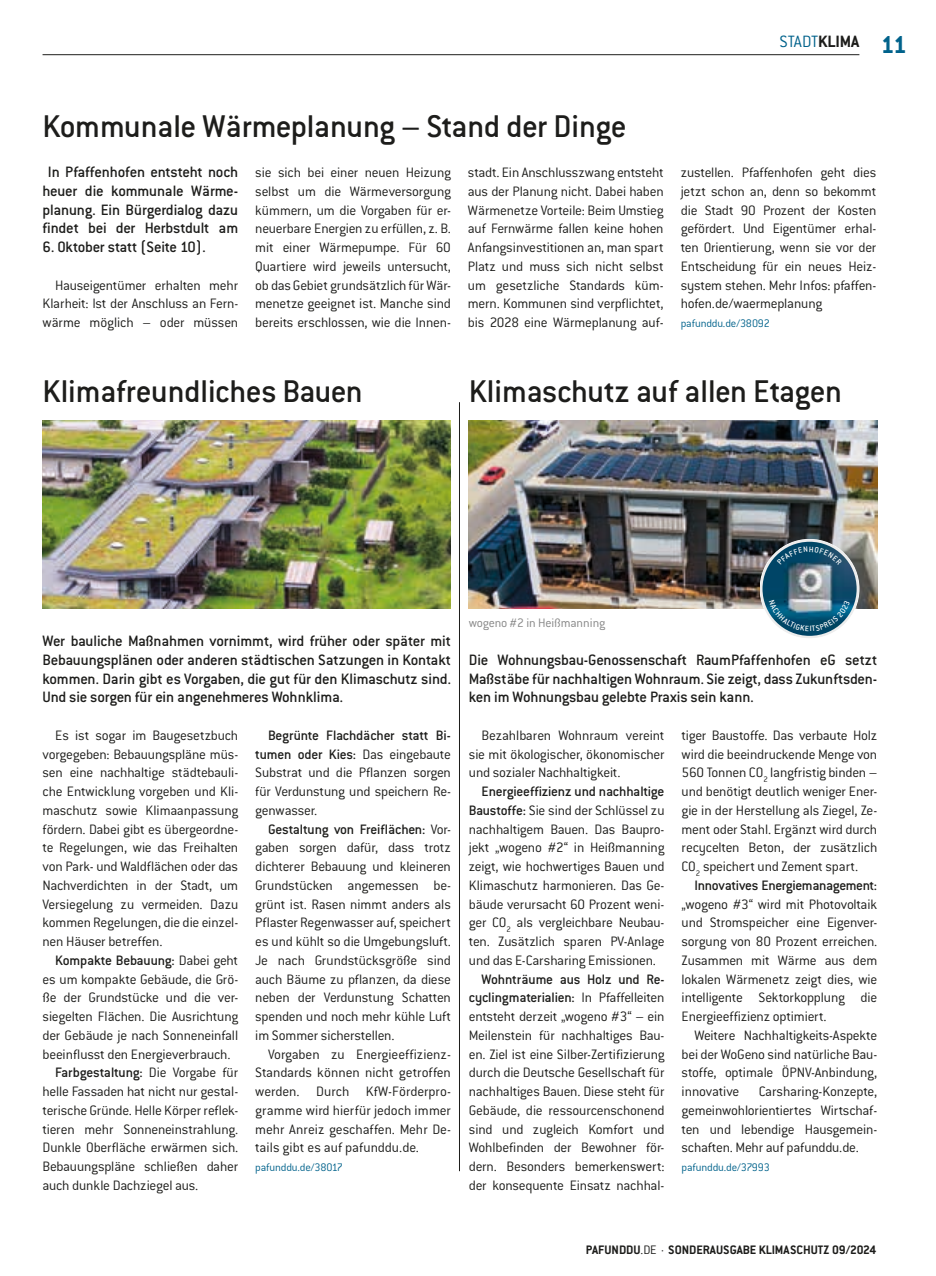
<style>
.page{position:relative;width:936px;height:1276px;background:#fff}
.page>*{position:absolute;margin:0;border:0;box-sizing:border-box;transform-origin:0 0}
.t1{font:500 34.5px "Conduit ITC Std";letter-spacing:-.015em;color:#1d1d1b}
.t2{font:700 27px "Conduit ITC Std";color:#00628b}
.t3{font:300 18px "Conduit ITC Std";letter-spacing:-.015em;color:#00628b}
.t4{font:500 16.5px/18.8px "Conduit ITC Std";letter-spacing:-.015em;color:#1d1d1b;text-align:justify}
.t5{font:300 15px/18.8px "Conduit ITC Std";letter-spacing:-.015em;color:#1d1d1b;text-align:justify}
.t6{font:500 15px "Conduit ITC Std";letter-spacing:-.02em;color:#1d1d1b}
.t7{font:700 13.5px "Conduit ITC Std";color:#1d1d1b}
.t8{font:300 13.5px "Conduit ITC Std";letter-spacing:-.015em;color:#878787}
.t9{font:300 12px "Conduit ITC Std";letter-spacing:-.015em;color:#00628b}
.s1{font-weight:700;color:#1d1d1b}
.s2{font-weight:300}
.s3{font-weight:500}
</style>
<div class="page">
<hr style="left:43px;top:54px;width:816px;height:1px;background:#1d1d1b">
<img style="left:43px;top:421px;width:408px;height:187px">
<img style="left:468px;top:421px;width:409px;height:187px">
<img style="left:760px;top:540px;width:98px;height:97px;border-radius:49px">
<div style="left:760px;top:539px;width:99px;height:99px;border:2px solid #ededed;border-radius:50%"></div>
<hr style="left:459px;top:402px;width:1px;height:769px;background:#1d1d1b">
<svg style="left:777px;top:546px;width:65px;height:19px"></svg>
<svg style="left:768px;top:599px;width:81px;height:32px;background:#437c95"></svg>
<h1 class="t1" style="left:43px;top:105px;width:585px">Kommunale Wärmeplanung – Stand der Dinge</h1>
<p class="t3" style="left:779px;top:30px;width:81px">STADT<span class="s1">KLIMA</span></p>
<h2 class="t2" style="left:880px;top:28px;width:28px">11</h2>
<p class="t4" style="left:43px;top:162px;width:197px;text-align:center">In Pfaffenhofen entsteht noch heuer die kommunale Wärme&shy;planung. Ein Bürgerdialog dazu findet bei der Herbstdult am</p>
<p class="t4" style="left:43px;top:237px;width:165px">6. Oktober statt (Seite 10).</p>
<p class="t5" style="left:43px;top:275px;width:197px;text-indent:13px">Hauseigentümer erhalten mehr Klarheit: Ist der Anschluss an Fern&shy;wärme möglich – oder müssen</p>
<p class="t5" style="left:255px;top:163px;width:197px">sie sich bei einer neuen Heizung selbst um die Wärmeversorgung kümmern, um die Vorgaben für er&shy;neuerbare Energien zu erfüllen, z. B. mit einer Wärmepumpe. Für 60<br>Quartiere wird jeweils untersucht, ob das Gebiet grundsätzlich für Wär&shy;menetze geeignet ist. Manche sind bereits erschlossen, wie die Innen-</p>
<p class="t5" style="left:468px;top:163px;width:197px">stadt. Ein Anschlusszwang entsteht aus der Planung nicht. Dabei haben Wärmenetze Vorteile: Beim Umstieg auf Fernwärme fallen keine hohen Anfangsinvestitionen an, man spart Platz und muss sich nicht selbst um gesetzliche Standards küm&shy;mern. Kommunen sind verpflichtet, bis 2028 eine Wärmeplanung auf-</p>
<p class="t5" style="left:680px;top:163px;width:197px">zustellen. Pfaffenhofen geht dies jetzt schon an, denn so bekommt die Stadt 90 Prozent der Kosten gefördert. Und Eigentümer erhal&shy;ten Orientierung, wenn sie vor der Entscheidung für ein neues Heiz&shy;system stehen. Mehr Infos: pfaffen&shy;hofen.de/waermeplanung</p>
<p class="t9" style="left:680px;top:316px;width:91px">pafunddu.de/38092</p>
<h1 class="t1" style="left:43px;top:370px;width:322px">Klimafreundliches Bauen</h1>
<h1 class="t1" style="left:469px;top:370px;width:374px">Klimaschutz auf allen Etagen</h1>
<p class="t4" style="left:43px;top:631px;width:410px">Wer bauliche Maßnahmen vornimmt, wird früher oder später mit Bebauungsplänen oder anderen städtischen Satzungen in Kontakt kommen. Darin gibt es Vorgaben, die gut für den Klimaschutz sind.<br>Und sie sorgen für ein angenehmeres Wohnklima.</p>
<p class="t5" style="left:43px;top:725px;width:197px;text-indent:13px">Es ist sogar im Baugesetzbuch vorgegeben: Bebauungspläne müs&shy;sen eine nachhaltige städtebauli&shy;che Entwicklung vorgeben und Kli&shy;maschutz sowie Klimaanpassung fördern. Dabei gibt es übergeordne&shy;te Regelungen, wie das Freihalten von Park- und Waldflächen oder das Nachverdichten in der Stadt, um Versiegelung zu vermeiden. Dazu kommen Regelungen, die die einzel&shy;nen Häuser betreffen.</p>
<p class="t6" style="left:55px;top:951px;width:184px">Kompakte Bebauung: <span class="s2">Dabei geht</span></p>
<p class="t5" style="left:43px;top:969px;width:197px">es um kompakte Gebäude, die Grö-</p>
<p class="t5" style="left:43px;top:988px;width:197px">ße der Grundstücke und die ver-</p>
<p class="t5" style="left:43px;top:1006px;width:197px">siegelten Flächen. Die Ausrichtung</p>
<p class="t5" style="left:43px;top:1025px;width:197px">der Gebäude je nach Sonneneinfall</p>
<p class="t5" style="left:43px;top:1044px;width:189px">beeinflusst den Energieverbrauch.</p>
<p class="t6" style="left:55px;top:1063px;width:184px">Farbgestaltung: <span class="s2">Die Vorgabe für</span></p>
<p class="t5" style="left:43px;top:1081px;width:197px">helle Fassaden hat nicht nur gestal-</p>
<p class="t5" style="left:43px;top:1100px;width:197px">terische Gründe. Helle Körper reflek-</p>
<p class="t5" style="left:43px;top:1119px;width:197px">tieren mehr Sonneneinstrahlung.</p>
<p class="t5" style="left:43px;top:1138px;width:197px">Dunkle Oberfläche erwärmen sich.</p>
<p class="t5" style="left:43px;top:1156px;width:197px">Bebauungspläne schließen daher</p>
<p class="t5" style="left:43px;top:1175px;width:157px">auch dunkle Dachziegel aus.</p>
<p class="t5" style="left:255px;top:725px;width:197px;text-indent:13px"><span class="s3">Begrünte Flachdächer statt Bi&shy;tumen oder Kies:</span> Das eingebaute Substrat und die Pflanzen sorgen für Verdunstung und speichern Re&shy;genwasser.</p>
<p class="t5" style="left:255px;top:819px;width:197px;text-indent:13px"><span class="s3">Gestaltung von Freiflächen:</span> Vor&shy;gaben sorgen dafür, dass trotz dichterer Bebauung und kleineren Grundstücken angemessen be&shy;grünt ist. Rasen nimmt anders als Pflaster Regenwasser auf, speichert es und kühlt so die Umgebungsluft.<br>Je nach Grundstücksgröße sind auch Bäume zu pflanzen, da diese neben der Verdunstung Schatten spenden und noch mehr kühle Luft im Sommer sicherstellen.</p>
<p class="t5" style="left:255px;top:1044px;width:197px;text-indent:13px">Vorgaben zu Energieeffizienz-Standards können nicht getroffen werden. Durch KfW-Förderpro&shy;gramme wird hierfür jedoch immer mehr Anreiz geschaffen. Mehr De&shy;tails gibt es auf pafunddu.de.</p>
<p class="t9" style="left:255px;top:1160px;width:89px">pafunddu.de/38017</p>
<p class="t8" style="left:469px;top:615px;width:138px">wogeno #2 in Heißmanning</p>
<p class="t4" style="left:469px;top:650px;width:410px">Die Wohnungsbau-Genossenschaft RaumPfaffenhofen eG setzt Maßstäbe für nachhaltigen Wohnraum. Sie zeigt, dass Zukunftsden&shy;ken im Wohnungsbau gelebte Praxis sein kann.</p>
<p class="t5" style="left:469px;top:725px;width:197px;text-indent:13px">Bezahlbaren Wohnraum vereint sie mit ökologischer, ökonomischer und sozialer Nachhaltigkeit.</p>
<p class="t5" style="left:469px;top:781px;width:197px;text-indent:13px"><span class="s3">Energieeffizienz und nachhaltige Baustoffe:</span> Sie sind der Schlüssel zu nachhaltigem Bauen. Das Baupro&shy;jekt „wogeno #2“ in Heißmanning zeigt, wie hochwertiges Bauen und Klimaschutz harmonieren. Das Ge&shy;bäude verursacht 60 Prozent weni&shy;ger CO<sub>2</sub> als vergleichbare Neubau&shy;ten. Zusätzlich sparen PV-Anlage und das E-Carsharing Emissionen.</p>
<p class="t5" style="left:469px;top:969px;width:197px;text-indent:13px"><span class="s3">Wohnträume aus Holz und Re&shy;cyclingmaterialien:</span> In Pfaffelleiten entsteht derzeit „wogeno #3“ – ein Meilenstein für nachhaltiges Bau&shy;en. Ziel ist eine Silber-Zertifizierung durch die Deutsche Gesellschaft für nachhaltiges Bauen. Diese steht für Gebäude, die ressourcenschonend sind und zugleich Komfort und Wohlbefinden der Bewohner för&shy;dern. Besonders bemerkenswert: der konsequente Einsatz nachhal-</p>
<p class="t5" style="left:681px;top:725px;width:197px">tiger Baustoffe. Das verbaute Holz wird die beeindruckende Menge von 560 Tonnen CO<sub>2</sub> langfristig binden – und benötigt deutlich weniger Ener&shy;gie in der Herstellung als Ziegel, Ze&shy;ment oder Stahl. Ergänzt wird durch recycelten Beton, der zusätzlich CO<sub>2</sub> speichert und Zement spart.</p>
<p class="t6" style="left:694px;top:876px;width:184px">Innovatives Energiemanagement:</p>
<p class="t5" style="left:681px;top:894px;width:197px">„wogeno #3“ wird mit Photovoltaik und Stromspeicher eine Eigenver&shy;sorgung von 80 Prozent erreichen.<br>Zusammen mit Wärme aus dem lokalen Wärmenetz zeigt dies, wie intelligente Sektorkopplung die Energieeffizienz optimiert.</p>
<p class="t5" style="left:681px;top:1025px;width:197px;text-indent:13px">Weitere Nachhaltigkeits-Aspekte bei der WoGeno sind natürliche Bau&shy;stoffe, optimale ÖPNV-Anbindung, innovative</p>
<p class="t5" style="left:681px;top:1081px;width:197px;text-indent:77px">Carsharing-Konzepte, gemeinwohlorientiertes Wirtschaf&shy;ten und lebendige Hausgemein&shy;schaften. Mehr auf pafunddu.de.</p>
<p class="t9" style="left:681px;top:1160px;width:90px">pafunddu.de/37993</p>
<p class="t7" style="left:586px;top:1241px;width:292px">PAFUNDDU<span class="s2">.DE ·</span> SONDERAUSGABE KLIMASCHUTZ 09/2024</p>
</div>
